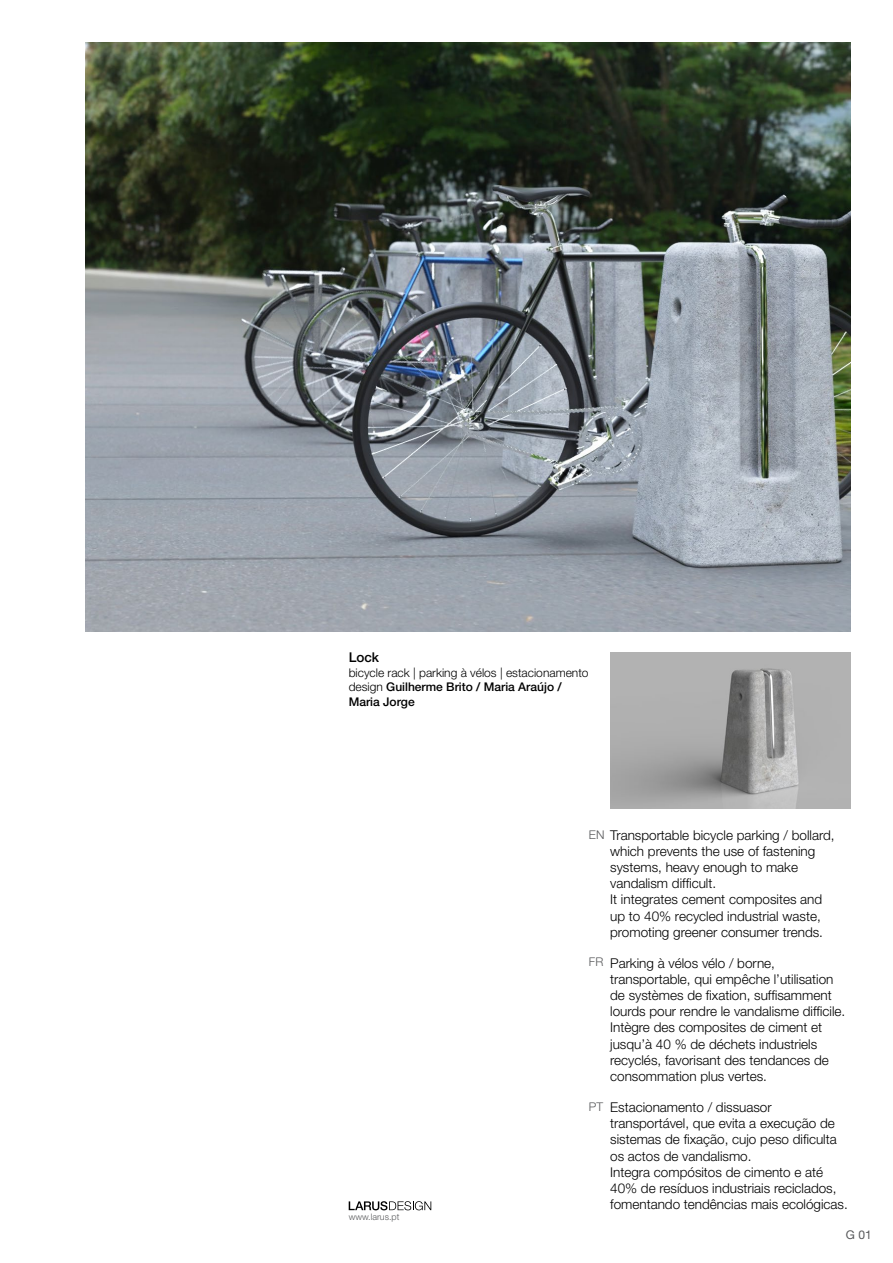
<style>
.page{position:relative;width:893px;height:1263px;background:#fff}
.page>*{position:absolute;margin:0;border:0;box-sizing:border-box;transform-origin:0 0}
.t1{font:300 13.5px/16.2px "Helvetica Neue LT Pro";color:#000}
.t2{font:500 13.5px "Helvetica Neue LT Pro";color:#000}
.t3{font:300 12px/14.4px "Helvetica Neue LT Pro";color:#000}
.t4{font:300 12px "Helvetica Neue LT Pro";color:#58595b}
.t5{font:12px "Helvetica Neue LT Pro";color:#58595b}
.t6{font:300 9px "Helvetica Neue LT Pro";color:#58595b}
.s1{font-weight:500}
.s2{font-size:12px;color:#58595b}
</style>
<div class="page">
<svg style="left:349px;top:1201px;width:82px;height:9px"></svg>
<img style="left:85px;top:43px;width:765px;height:588px">
<img style="left:610px;top:653px;width:240px;height:156px">
<p class="t2" style="left:349px;top:649px;width:32px">Lock</p>
<p class="t3" style="left:349px;top:665px;width:241px">bicycle rack | parking à vélos | estacionamento design <span class="s1">Guilherme Brito / Maria Araújo /<br>Maria Jorge</span></p>
<p class="t6" style="left:349px;top:1211px;width:52px">www.larus.pt</p>
<p class="t1" style="left:610px;top:826px;width:226px">Transportable bicycle parking / bollard, which prevents the use of fastening systems, heavy enough to make vandalism difficult.<br>It integrates cement composites and up to 40% recycled industrial waste, promoting greener consumer trends.</p>
<p class="t1" style="left:610px;top:954px;width:237px">Parking à vélos vélo / borne, transportable, qui empêche l’utilisation de systèmes de fixation, suffisamment lourds pour rendre le vandalisme difficile.<br>Intègre des composites de ciment et jusqu’à 40 % de déchets industriels recyclés, favorisant des tendances de consommation plus vertes.</p>
<p class="t4" style="left:589px;top:827px;width:17px">EN</p>
<p class="t4" style="left:589px;top:955px;width:16px">FR</p>
<p class="t1" style="left:610px;top:1099px;width:239px;text-indent:-21px"><span class="s2">PT</span> Estacionamento / dissuasor transportável, que evita a execução de sistemas de fixação, cujo peso dificulta os actos de vandalismo.<br>Integra compósitos de cimento e até 40% de resíduos industriais reciclados, fomentando tendências mais ecológicas.</p>
<p class="t5" style="left:846px;top:1228px;width:27px">G 01</p>
</div>
